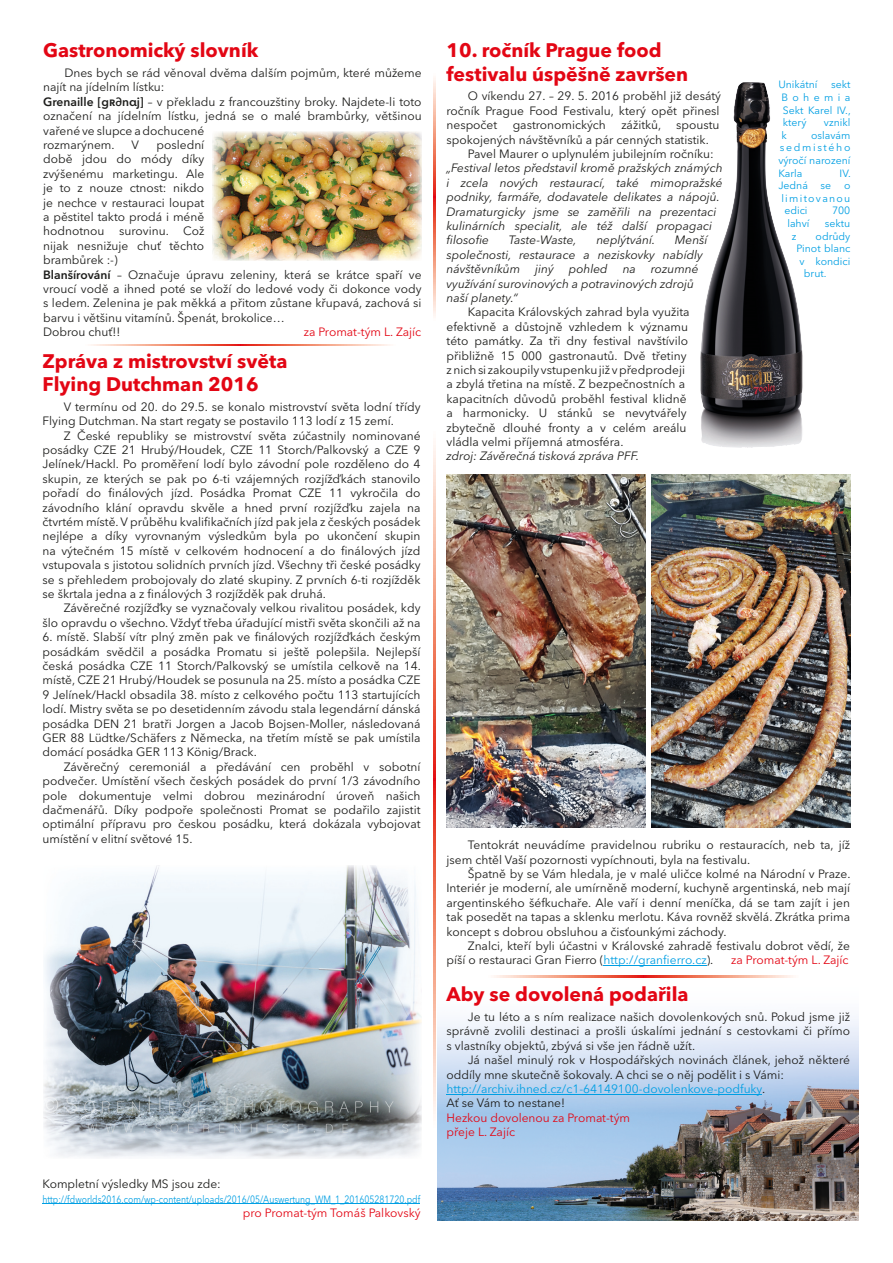
<style>
.page{position:relative;width:893px;height:1263px;background:#fff}
.page>*{position:absolute;margin:0;border:0;box-sizing:border-box;transform-origin:0 0}
.t1{font:700 19.5px/23.4px "Avenir Next W1 G";color:#e30614}
.t2{font:12px/14.4px "Avenir Next W1 G";color:#1d1d1b}
.t3{font:italic 12px/14.4px "Avenir Next W1 G";color:#1d1d1b}
.t4{font:12px/14.4px "Avenir Next W1 G";color:#e30614}
.t5{font:10.5px/12.6px "Avenir Next W1 G";color:#009fe3;text-align:justify}
.t6{font:10.5px "Avenir Next W1 G";color:#009fe3;scale:.82 1}
.t7{font:10.5px "Avenir Next W1 G";letter-spacing:.12em;color:#009fe3}
.s1{font-weight:600}
.s2{color:#009fe3}
</style>
<div class="page">
<img style="left:437px;top:1019px;width:421px;height:201px">
<img style="left:700px;top:82px;width:103px;height:366px">
<hr style="left:43px;top:1204px;width:377px;height:1px;background:#009fe3">
<img style="left:43px;top:865px;width:379px;height:294px">
<img style="left:213px;top:132px;width:209px;height:128px">
<svg style="left:434px;top:445px;width:1px;height:669px"></svg>
<svg style="left:434px;top:78px;width:1px;height:238px"></svg>
<svg style="left:91px;top:344px;width:299px;height:2px"></svg>
<hr style="left:603px;top:965px;width:104px;height:1px;background:#009fe3">
<img style="left:446px;top:474px;width:199px;height:354px">
<img style="left:652px;top:474px;width:198px;height:354px">
<hr style="left:446px;top:1094px;width:316px;height:1px;background:#009fe3">
<svg style="left:494px;top:976px;width:299px;height:1px"></svg>
<h1 class="t1" style="left:43px;top:41px;width:217px">Gastronomický slovník</h1>
<p class="t2" style="left:43px;top:67px;width:380px;text-indent:21px">Dnes bych se rád věnoval dvěma dalším pojmům, které můžeme najít na jídelním lístku:<br><span class="s1">Grenaille [gr∂nαj]</span> – v překladu z francouzštiny broky. Najdete-li toto označení na jídelním lístku, jedná se o malé brambůrky, většinou vařené ve slupce a dochucené<br>rozmarýnem.</p>
<p class="t2" style="left:43px;top:139px;width:380px;text-indent:113px">poslední<br>době jdou do módy díky<br>zvýšenému marketingu. Ale<br>je to z nouze ctnost: nikdo<br>je nechce v restauraci loupat<br>a pěstitel takto prodá i méně<br>hodnotnou surovinu. Což<br>nijak nesnižuje chuť těchto<br>brambůrek :-)<br><span class="s1">Blanšírování</span> – Označuje úpravu zeleniny, která se krátce spaří ve vroucí vodě a ihned poté se vloží do ledové vody či dokonce vody s ledem. Zelenina je pak měkká a přitom zůstane křupavá, zachová si barvu i většinu vitamínů. Špenát, brokolice…<br>Dobrou chuť!!</p>
<p class="t2" style="left:132px;top:139px;width:9px">V</p>
<p class="t4" style="left:304px;top:326px;width:119px">za Promat-tým L. Zajíc</p>
<h1 class="t1" style="left:43px;top:351px;width:246px">Zpráva z mistrovství světa<br>Flying Dutchman 2016</h1>
<p class="t2" style="left:43px;top:401px;width:380px;text-indent:21px">V termínu od 20. do 29.5. se konalo mistrovství světa lodní třídy<br>Flying Dutchman. Na start regaty se postavilo 113 lodí z 15 zemí.</p>
<p class="t2" style="left:43px;top:429px;width:380px;text-align:justify;text-indent:21px">Z České republiky se mistrovství světa zúčastnily nominované posádky CZE 21 Hrubý/Houdek, CZE 11 Storch/Palkovský a CZE 9<br>Jelínek/Hackl. Po proměření lodí bylo závodní pole rozděleno do 4 skupin, ze kterých se pak po 6-ti vzájemných rozjížďkách stanovilo pořadí do finálových jízd. Posádka Promat CZE 11 vykročila do závodního klání opravdu skvěle a hned první rozjížďku zajela na čtvrtém místě. V průběhu kvalifikačních jízd pak jela z českých posádek nejlépe a díky vyrovnaným výsledkům byla po ukončení skupin na výtečném 15 místě v celkovém hodnocení a do finálových jízd vstupovala s jistotou solidních prvních jízd. Všechny tři české posádky se s přehledem probojovaly do zlaté skupiny. Z prvních 6-ti rozjížděk se škrtala jedna a z finálových 3 rozjížděk pak druhá.</p>
<p class="t2" style="left:43px;top:602px;width:380px;text-align:right">Závěrečné rozjížďky se vyznačovaly velkou rivalitou posádek, kdy<br>šlo opravdu o všechno. Vždyť třeba úřadující mistři světa skončili až na</p>
<p class="t2" style="left:43px;top:631px;width:380px;text-align:justify">6. místě. Slabší vítr plný změn pak ve finálových rozjížďkách českým posádkám svědčil a posádka Promatu si ještě polepšila. Nejlepší česká posádka CZE 11 Storch/Palkovský se umístila celkově na 14. místě, CZE 21 Hrubý/Houdek se posunula na 25. místo a posádka CZE 9 Jelínek/Hackl obsadila 38. místo z celkového počtu 113 startujících lodí. Mistry světa se po desetidenním závodu stala legendární dánská posádka DEN 21 bratři Jorgen a Jacob Bojsen-Moller, následovaná GER 88 Lüdtke/Schäfers z Německa, na třetím místě se pak umístila domácí posádka GER 113 König/Brack.</p>
<p class="t2" style="left:43px;top:761px;width:380px;text-align:justify;text-indent:21px">Závěrečný ceremoniál a předávání cen proběhl v sobotní podvečer. Umístění všech českých posádek do první 1/3 závodního pole dokumentuje velmi dobrou mezinárodní úroveň našich dačmenářů. Díky podpoře společnosti Promat se podařilo zajistit optimální přípravu pro českou posádku, která dokázala vybojovat umístění v elitní světové 15.</p>
<p class="t2" style="left:43px;top:1178px;width:180px">Kompletní výsledky MS jsou zde:</p>
<p class="t6" style="left:43px;top:1195px;width:462px">http://fdworlds2016.com/wp-content/uploads/2016/05/Auswertung_WM_1_201605281720.pdf</p>
<p class="t4" style="left:243px;top:1207px;width:179px">pro Promat-tým Tomáš Palkovský</p>
<h1 class="t1" style="left:446px;top:41px;width:243px">10. ročník Prague food festivalu úspěšně završen</h1>
<p class="t2" style="left:446px;top:90px;width:276px;text-indent:21px">O víkendu 27. – 29. 5. 2016 proběhl již desátý ročník Prague Food Festivalu, který opět přinesl nespočet</p>
<p class="t2" style="left:513px;top:119px;width:95px">gastronomických</p>
<p class="t2" style="left:621px;top:119px;width:100px">zážitků, spoustu</p>
<p class="t2" style="left:446px;top:133px;width:264px">spokojených návštěvníků a pár cenných statistik.</p>
<p class="t2" style="left:468px;top:148px;width:247px">Pavel Maurer o uplynulém jubilejním ročníku:</p>
<p class="t3" style="left:446px;top:162px;width:278px">„Festival letos představil kromě pražských známých i zcela nových restaurací, také mimopražské podniky, farmáře, dodavatele delikates a nápojů.<br>Dramaturgicky jsme se zaměřili na prezentaci kulinárních specialit, ale též další propagaci filosofie</p>
<p class="t3" style="left:509px;top:234px;width:69px">Taste-Waste,</p>
<p class="t3" style="left:596px;top:234px;width:60px">neplýtvání.</p>
<p class="t3" style="left:446px;top:234px;width:263px;text-indent:228px">Menší společnosti, restaurace a neziskovky nabídly návštěvníkům jiný pohled na rozumné využívání surovinových a potravinových zdrojů naší planety.“</p>
<p class="t2" style="left:446px;top:306px;width:245px;text-indent:21px">Kapacita Královských zahrad byla využita efektivně a důstojně vzhledem k významu této památky. Za tři dny festival navštívilo přibližně 15 000 gastronautů. Dvě třetiny z nich si zakoupily vstupenku již v předprodeji a zbylá třetina na místě. Z bezpečnostních a kapacitních důvodů proběhl festival klidně a harmonicky. U stánků se nevytvářely zbytečně dlouhé fronty a v celém areálu vládla velmi příjemná atmosféra.</p>
<p class="t3" style="left:446px;top:450px;width:194px">zdroj: Závěrečná tisková zpráva PFF.</p>
<p class="t5" style="left:778px;top:79px;width:41px">Unikátní</p>
<p class="t5" style="left:781px;top:79px;width:71px;text-indent:50px">sekt Bohemia Sekt Karel IV., který</p>
<p class="t5" style="left:824px;top:117px;width:28px">vznikl</p>
<p class="t5" style="left:778px;top:130px;width:74px;text-indent:33px">oslavám sedmistého výročí narození Karla</p>
<p class="t5" style="left:781px;top:130px;width:7px">k</p>
<p class="t5" style="left:839px;top:168px;width:13px">IV.</p>
<p class="t5" style="left:778px;top:180px;width:73px">Jedná se o</p>
<p class="t7" style="left:781px;top:194px;width:70px">limitovanou</p>
<p class="t5" style="left:784px;top:205px;width:25px">edici</p>
<p class="t5" style="left:832px;top:205px;width:20px">700</p>
<p class="t5" style="left:787px;top:218px;width:24px">lahví</p>
<p class="t5" style="left:825px;top:218px;width:27px">sektu</p>
<p class="t5" style="left:792px;top:231px;width:6px">z</p>
<p class="t5" style="left:815px;top:231px;width:36px">odrůdy</p>
<p class="t5" style="left:796px;top:243px;width:56px">Pinot blanc</p>
<p class="t5" style="left:799px;top:256px;width:53px">v kondici</p>
<p class="t5" style="left:804px;top:268px;width:24px">brut.</p>
<p class="t2" style="left:446px;top:839px;width:405px;text-indent:21px">Tentokrát neuvádíme pravidelnou rubriku o restauracích, neb ta, jíž jsem chtěl Vaší pozornosti vypíchnouti, byla na festivalu.</p>
<p class="t2" style="left:446px;top:868px;width:405px;text-align:justify;text-indent:21px">Špatně by se Vám hledala, je v malé uličce kolmé na Národní v Praze.<br>Interiér je moderní, ale umírněně moderní, kuchyně argentinská, neb mají argentinského šéfkuchaře. Ale vaří i denní meníčka, dá se tam zajít i jen tak posedět na tapas a sklenku merlotu. Káva rovněž skvělá. Zkrátka prima koncept s dobrou obsluhou a čisťounkými záchody.</p>
<p class="t2" style="left:446px;top:940px;width:405px;text-indent:21px">Znalci, kteří byli účastni v Královské zahradě festivalu dobrot vědí, že píší o restauraci Gran Fierro (<span class="s2">http://granfierro.cz</span>).</p>
<p class="t4" style="left:731px;top:954px;width:119px">za Promat-tým L. Zajíc</p>
<h1 class="t1" style="left:446px;top:984px;width:243px">Aby se dovolená podařila</h1>
<p class="t2" style="left:446px;top:1011px;width:405px;text-align:justify;text-indent:21px">Je tu léto a s ním realizace našich dovolenkových snů. Pokud jsme již správně zvolili destinaci a prošli úskalími jednání s cestovkami či přímo s vlastníky objektů, zbývá si vše jen řádně užít.</p>
<p class="t2" style="left:446px;top:1054px;width:405px;text-indent:21px">Já našel minulý rok v Hospodářských novinách článek, jehož některé oddíly mne skutečně šokovaly. A chci se o něj podělit i s Vámi: <span class="s2">http://archiv.ihned.cz/c1-64149100-dovolenkove-podfuky</span>.<br>Ať se Vám to nestane!</p>
<p class="t4" style="left:446px;top:1112px;width:185px">Hezkou dovolenou za Promat-tým přeje L. Zajíc</p>
</div>
